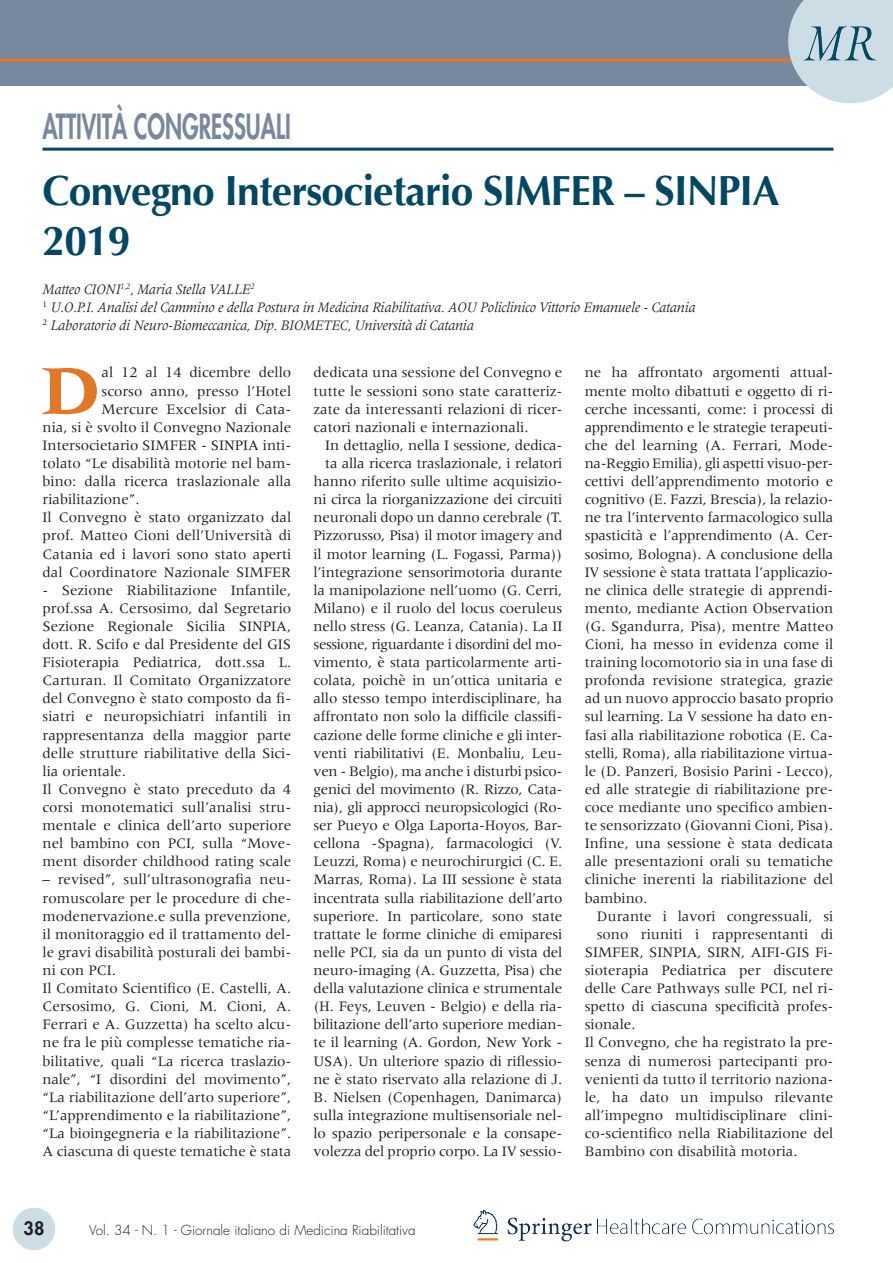
<style>
.page{position:relative;width:893px;height:1263px;background:#fff}
.page>*{position:absolute;margin:0;border:0;box-sizing:border-box;transform-origin:0 0}
.t1{font:700 72.15px "Meridien";color:#e27725}
.t2{font:700 42px/50.4px "Optima";letter-spacing:-.02em;color:#024865}
.t3{font:800 33.75px "Futura";color:#78889e;scale:.67 1}
.t4{font:800 18px "Futura";color:#231f20}
.t5{font:15px/18.1px "Meridien";color:#231f20}
.t6{font:italic 15px/18px "Meridien";letter-spacing:-.02em;color:#231f20}
.t7{font:300 13.5px "Futura";color:#231f20}
</style>
<div class="page">
<div style="left:0;top:0;width:893px;height:85px;background:#78889e"></div>
<hr style="left:0;top:59px;width:804px;height:3px;background:#e27725">
<svg style="left:788px;top:0;width:105px;height:103px"></svg>
<img style="left:473px;top:1210px;width:361px;height:32px">
<div style="left:13px;top:1208px;width:42px;height:42px;background:#cddde6;border-radius:50%"></div>
<hr style="left:43px;top:148px;width:790px;height:3px;background:#024865">
<h3 class="t3" style="left:43px;top:104px;width:372px">ATTIVITÀ CONGRESSUALI</h3>
<h2 class="t2" style="left:43px;top:166px;width:738px">Convegno Intersocietario SIMFER – SINPIA<br>2019</h2>
<p class="t6" style="left:43px;top:281px;width:655px">Matteo CIONI<sup>1,2</sup>, Maria Stella VALLE<sup>2<br></sup><sup>1</sup> U.O.P.I. Analisi del Cammino e della Postura in Medicina Riabilitativa. AOU Policlinico Vittorio Emanuele - Catania<br><sup>2</sup> Laboratorio di Neuro-Biomeccanica, Dip. BIOMETEC, Università di Catania</p>
<p class="t5" style="left:314px;top:363px;width:250px;text-align:justify">dedicata una sessione del Convegno e tutte le sessioni sono state caratteriz&shy;zate da interessanti relazioni di ricer&shy;catori nazionali e internazionali.</p>
<p class="t5" style="left:314px;top:436px;width:250px;text-align:right">In dettaglio, nella I sessione, dedica&shy;ta alla ricerca traslazionale, i relatori hanno riferito sulle ultime acquisizio&shy;ni circa la riorganizzazione dei circuiti neuronali dopo un danno cerebrale (T.<br>Pizzorusso, Pisa) il motor imagery and il motor learning (L. Fogassi, Parma)) l’integrazione sensorimotoria durante la manipolazione nell’uomo (G. Cerri, Milano) e il ruolo del locus coeruleus nello stress (G. Leanza, Catania). La II sessione, riguardante i disordini del mo&shy;vimento, è stata particolarmente arti&shy;colata, poichè in un’ottica unitaria e allo stesso tempo interdisciplinare, ha affrontato non solo la difficile classifi&shy;cazione delle forme cliniche e gli inter&shy;venti riabilitativi (E. Monbaliu, Leu&shy;ven - Belgio), ma anche i disturbi psico&shy;genici del movimento (R. Rizzo, Cata&shy;nia), gli approcci neuropsicologici (Ro&shy;ser Pueyo e Olga Laporta-Hoyos, Bar&shy;cellona -Spagna), farmacologici (V.<br>Leuzzi, Roma) e neurochirurgici (C. E.<br>Marras, Roma). La III sessione è stata incentrata sulla riabilitazione dell’arto superiore. In particolare, sono state trattate le forme cliniche di emiparesi nelle PCI, sia da un punto di vista del neuro-imaging (A. Guzzetta, Pisa) che della valutazione clinica e strumentale (H. Feys, Leuven - Belgio) e della ria&shy;bilitazione dell’arto superiore median&shy;te il learning (A. Gordon, New York - USA). Un ulteriore spazio di riflessio&shy;ne è stato riservato alla relazione di J.<br>B. Nielsen (Copenhagen, Danimarca) sulla integrazione multisensoriale nel&shy;lo spazio peripersonale e la consape&shy;volezza del proprio corpo. La IV sessio-</p>
<h1 class="t1" style="left:41px;top:349px;width:62px">D</h1>
<p class="t5" style="left:102px;top:363px;width:191px">al 12 al 14 dicembre dello</p>
<p class="t5" style="left:585px;top:363px;width:250px;text-align:justify">ne ha affrontato argomenti attual&shy;mente molto dibattuti e oggetto di ri&shy;cerche incessanti, come: i processi di apprendimento e le strategie terapeuti&shy;che del learning (A. Ferrari, Mode&shy;na-Reggio Emilia), gli aspetti visuo-per&shy;cettivi dell’apprendimento motorio e cognitivo (E. Fazzi, Brescia), la relazio&shy;ne tra l’intervento farmacologico sulla spasticità e l’apprendimento (A. Cer&shy;sosimo, Bologna). A conclusione della IV sessione è stata trattata l’applicazio&shy;ne clinica delle strategie di apprendi&shy;mento, mediante Action Observation (G. Sgandurra, Pisa), mentre Matteo Cioni, ha messo in evidenza come il training locomotorio sia in una fase di profonda revisione strategica, grazie ad un nuovo approccio basato proprio sul learning. La V sessione ha dato en&shy;fasi alla riabilitazione robotica (E. Ca&shy;stelli, Roma), alla riabilitazione virtua&shy;le (D. Panzeri, Bosisio Parini - Lecco), ed alle strategie di riabilitazione pre&shy;coce mediante uno specifico ambien&shy;te sensorizzato (Giovanni Cioni, Pisa).<br>Infine, una sessione è stata dedicata alle presentazioni orali su tematiche cliniche inerenti la riabilitazione del bambino.</p>
<p class="t5" style="left:597px;top:907px;width:238px">Durante i lavori congressuali, si</p>
<p class="t5" style="left:597px;top:925px;width:238px">sono riuniti i rappresentanti di</p>
<p class="t5" style="left:585px;top:943px;width:250px">SIMFER, SINPIA, SIRN, AIFI-GIS Fi-</p>
<p class="t5" style="left:585px;top:961px;width:250px">sioterapia Pediatrica per discutere</p>
<p class="t5" style="left:585px;top:979px;width:250px">delle Care Pathways sulle PCI, nel ri-</p>
<p class="t5" style="left:585px;top:997px;width:250px">spetto di ciascuna specificità profes-</p>
<p class="t5" style="left:585px;top:1015px;width:52px">sionale.</p>
<p class="t5" style="left:585px;top:1033px;width:250px">Il Convegno, che ha registrato la pre-</p>
<p class="t5" style="left:585px;top:1051px;width:250px">senza di numerosi partecipanti pro-</p>
<p class="t5" style="left:585px;top:1070px;width:250px">venienti da tutto il territorio naziona-</p>
<p class="t5" style="left:585px;top:1088px;width:250px">le, ha dato un impulso rilevante</p>
<p class="t5" style="left:585px;top:1106px;width:250px">all’impegno multidisciplinare clini-</p>
<p class="t5" style="left:585px;top:1124px;width:250px">co-scientifico nella Riabilitazione del</p>
<p class="t5" style="left:585px;top:1142px;width:214px">Bambino con disabilità motoria.</p>
<p class="t5" style="left:102px;top:382px;width:191px">scorso anno, presso l’Hotel</p>
<p class="t5" style="left:102px;top:400px;width:191px">Mercure Excelsior di Cata-</p>
<p class="t5" style="left:43px;top:418px;width:250px">nia, si è svolto il Convegno Nazionale</p>
<p class="t5" style="left:43px;top:436px;width:250px">Intersocietario SIMFER - SINPIA inti-</p>
<p class="t5" style="left:43px;top:454px;width:250px">tolato “Le disabilità motorie nel bam-</p>
<p class="t5" style="left:43px;top:472px;width:250px">bino: dalla ricerca traslazionale alla</p>
<p class="t5" style="left:43px;top:490px;width:99px">riabilitazione”.</p>
<p class="t5" style="left:43px;top:508px;width:250px">Il Convegno è stato organizzato dal</p>
<p class="t5" style="left:43px;top:526px;width:250px">prof. Matteo Cioni dell’Università di</p>
<p class="t5" style="left:43px;top:544px;width:250px">Catania ed i lavori sono stato aperti</p>
<p class="t5" style="left:43px;top:563px;width:250px">dal Coordinatore Nazionale SIMFER</p>
<p class="t5" style="left:43px;top:581px;width:250px">- Sezione Riabilitazione Infantile, prof.ssa A. Cersosimo, dal Segretario Sezione Regionale Sicilia SINPIA, dott. R. Scifo e dal Presidente del GIS Fisioterapia Pediatrica, dott.ssa L.<br>Carturan. Il Comitato Organizzatore del Convegno è stato composto da fi&shy;siatri e neuropsichiatri infantili in rappresentanza della maggior parte delle strutture riabilitative della Sici&shy;lia orientale.<br>Il Convegno è stato preceduto da 4 corsi monotematici sull’analisi stru&shy;mentale e clinica dell’arto superiore nel bambino con PCI, sulla “Move&shy;ment disorder childhood rating scale</p>
<p class="t5" style="left:43px;top:870px;width:250px">– revised”, sull’ultrasonografia neu&shy;romuscolare per le procedure di che&shy;modenervazione.e sulla prevenzione, il monitoraggio ed il trattamento del&shy;le gravi disabilità posturali dei bambi&shy;ni con PCI.<br>Il Comitato Scientifico (E. Castelli, A.<br>Cersosimo, G. Cioni, M. Cioni, A.<br>Ferrari e A. Guzzetta) ha scelto alcu&shy;ne fra le più complesse tematiche ria&shy;bilitative, quali “La ricerca traslazio&shy;nale”, “I disordini del movimento”, “La riabilitazione dell’arto superiore”, “L’apprendimento e la riabilitazione”, “La bioingegneria e la riabilitazione”.<br>A ciascuna di queste tematiche è stata</p>
<p class="t4" style="left:24px;top:1216px;width:22px">38</p>
<p class="t7" style="left:89px;top:1221px;width:328px">Vol. 34 - N. 1 - Giornale italiano di Medicina Riabilitativa</p>
</div>
